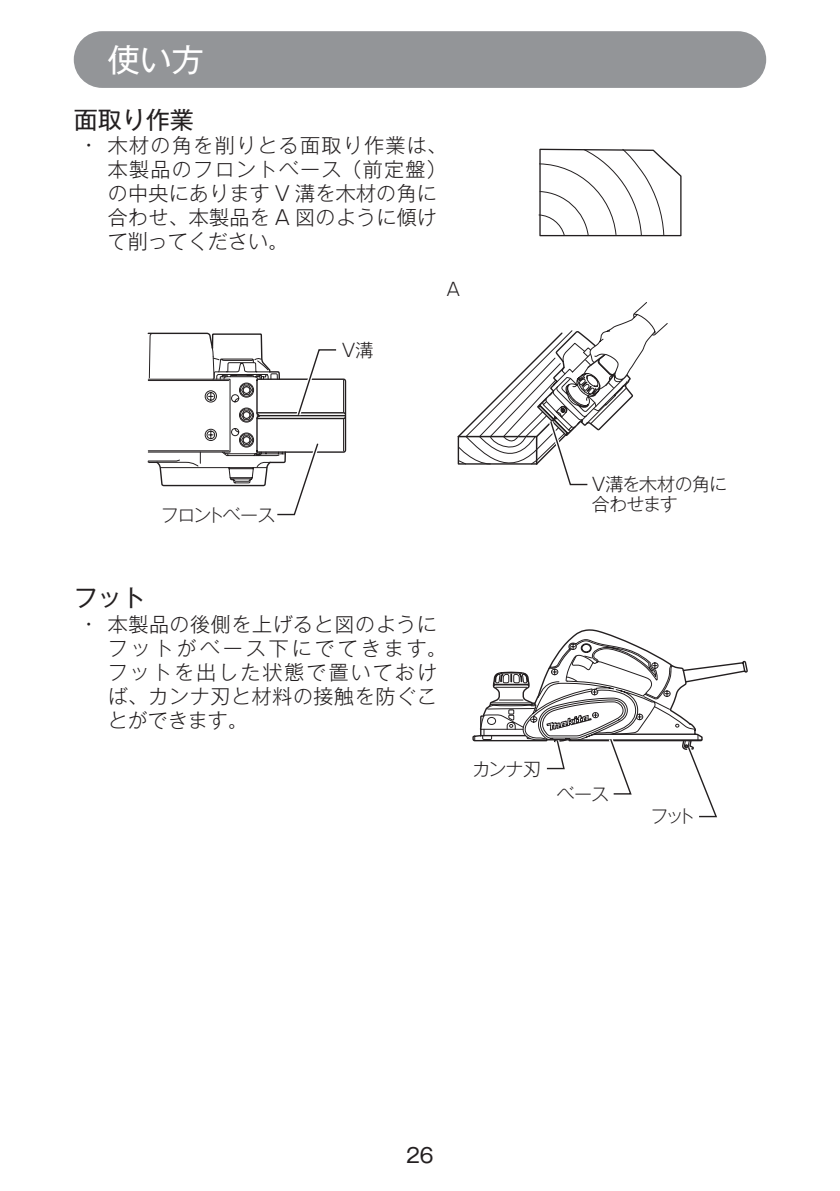
<style>
.page{position:relative;width:840px;height:1191px;background:#fff}
.page>*{position:absolute;margin:0;border:0;box-sizing:border-box;transform-origin:0 0}
.t1{font:32px "Gothic MB101 Pro";color:#fff}
.t2{font:24px "Gothic MB101 Pro";color:#231f20}
.t3{font:300 20px/24px "Gothic MB101 Pro";letter-spacing:.03em;color:#231f20}
.t4{font:20px "Gothic MB101 Pro";color:#231f20}
.t5{font:18px/20px "Gothic MB101 Pro Light 90 msp RKSJ H";letter-spacing:-.05em;color:#231f20}
.t6{font:18px "Gothic MB101 Pro Light 90 msp RKSJ H";letter-spacing:-.1em;color:#231f20}
</style>
<div class="page">
<div style="left:74px;top:31px;width:691px;height:57px;background:#939598;border-radius:28px"></div>
<svg style="left:147px;top:332px;width:200px;height:184px"></svg>
<svg style="left:457px;top:302px;width:210px;height:184px"></svg>
<svg style="left:538px;top:149px;width:143px;height:87px"></svg>
<svg style="left:472px;top:629px;width:275px;height:189px"></svg>
<h1 class="t1" style="left:108px;top:33px;width:97px">使い方</h1>
<p class="t2" style="left:74px;top:100px;width:121px">面取り作業</p>
<p class="t3" style="left:108px;top:131px;width:340px;text-indent:-23px">• 木材の角を削りとる面取り作業は、本製品のフロントベース（前定盤）の中央にあります V 溝を木材の角に合わせ、本製品を A 図のように傾けて削ってください。</p>
<p class="t5" style="left:446px;top:276px;width:15px">A</p>
<p class="t5" style="left:341px;top:337px;width:33px">V溝</p>
<p class="t6" style="left:161px;top:500px;width:116px">フロントベース</p>
<p class="t2" style="left:74px;top:578px;width:73px">フット</p>
<p class="t3" style="left:108px;top:609px;width:340px;text-indent:-23px">• 本製品の後側を上げると図のようにフットがベース下にでてきます。フットを出した状態で置いておけば、カンナ刃と材料の接触を防ぐことができます。</p>
<p class="t5" style="left:591px;top:472px;width:137px">V溝を木材の角に合わせます</p>
<p class="t5" style="left:472px;top:757px;width:70px">カンナ刃</p>
<p class="t5" style="left:556px;top:781px;width:54px">ベース</p>
<p class="t5" style="left:650px;top:804px;width:47px">フット</p>
<p class="t4" style="left:406px;top:1139px;width:29px">26</p>
</div>
